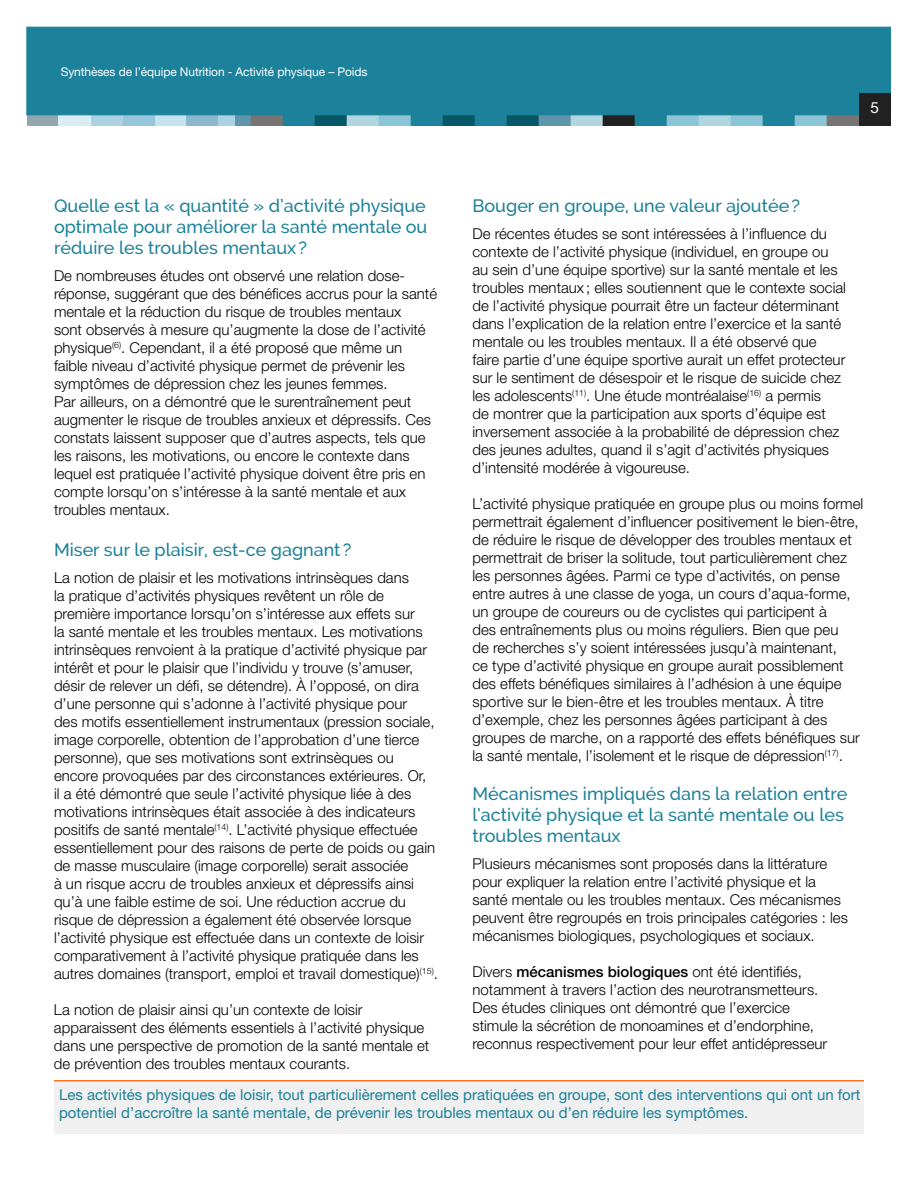
<style>
.page{position:relative;width:918px;height:1188px;background:#fff}
.page>*{position:absolute;margin:0;border:0;box-sizing:border-box;transform-origin:0 0}
.t1{font:500 18px/21px "Raleway";color:#1c8199;text-align:justify}
.t2{font:15.3px "Helvetica Neue LT Std";color:#fff}
.t3{font:300 15px/18px "Helvetica Neue LT Std";color:#000}
.t4{font:15px/18.8px "Helvetica Neue LT Std";color:#1c8199}
.t5{font:12px "Helvetica Neue LT Std";letter-spacing:-.01em;color:#fff}
.s1{font-weight:500}
</style>
<div class="page">
<div style="left:27px;top:110px;width:32px;height:16px;background:#92a7ad"></div>
<div style="left:59px;top:110px;width:32px;height:16px;background:#daedf4"></div>
<div style="left:91px;top:110px;width:32px;height:16px;background:#acd1e3"></div>
<div style="left:123px;top:110px;width:32px;height:16px;background:#95c6dc"></div>
<svg style="left:155px;top:115px;width:704px;height:11px;background:#5c96a7"></svg>
<div style="left:27px;top:27px;width:864px;height:88px;background:#1c819a;border:1px solid #1c819a"></div>
<div style="left:859px;top:94px;width:32px;height:32px;background:#212121"></div>
<div style="left:55px;top:1081px;width:809px;height:53px;background:#f0f0f0"></div>
<hr style="left:54px;top:1080px;width:810px;height:2px;background:#f47521">
<p class="t5" style="left:61px;top:65px;width:308px">Synthèses de l’équipe Nutrition - Activité physique – Poids</p>
<p class="t2" style="left:871px;top:99px;width:10px">5</p>
<p class="t1" style="left:54px;top:195px;width:375px">Quelle est la « quantité » d’activité physique optimale pour améliorer la santé mentale ou réduire les troubles mentaux?</p>
<p class="t3" style="left:54px;top:267px;width:385px">De nombreuses études ont observé une relation dose&shy;réponse, suggérant que des bénéfices accrus pour la santé mentale et la réduction du risque de troubles mentaux<br>sont observés à mesure qu’augmente la dose de l’activité physique<sup>(6)</sup>. Cependant, il a été proposé que même un faible niveau d’activité physique permet de prévenir les symptômes de dépression chez les jeunes femmes.<br>Par ailleurs, on a démontré que le surentraînement peut augmenter le risque de troubles anxieux et dépressifs. Ces constats laissent supposer que d’autres aspects, tels que les raisons, les motivations, ou encore le contexte dans lequel est pratiquée l’activité physique doivent être pris en compte lorsqu’on s’intéresse à la santé mentale et aux troubles mentaux.</p>
<p class="t1" style="left:54px;top:539px;width:299px">Miser sur le plaisir, est-ce gagnant ?</p>
<p class="t3" style="left:54px;top:568px;width:385px">La notion de plaisir et les motivations intrinsèques dans<br>la pratique d’activités physiques revêtent un rôle de première importance lorsqu’on s’intéresse aux effets sur<br>la santé mentale et les troubles mentaux. Les motivations intrinsèques renvoient à la pratique d’activité physique par intérêt et pour le plaisir que l’individu y trouve (s’amuser, désir de relever un défi, se détendre). À l’opposé, on dira d’une personne qui s’adonne à l’activité physique pour<br>des motifs essentiellement instrumentaux (pression sociale, image corporelle, obtention de l’approbation d’une tierce personne), que ses motivations sont extrinsèques ou encore provoquées par des circonstances extérieures. Or,<br>il a été démontré que seule l’activité physique liée à des motivations intrinsèques était associée à des indicateurs positifs de santé mentale<sup>(14)</sup>. L’activité physique effectuée essentiellement pour des raisons de perte de poids ou gain de masse musculaire (image corporelle) serait associée<br>à un risque accru de troubles anxieux et dépressifs ainsi qu’à une faible estime de soi. Une réduction accrue du risque de dépression a également été observée lorsque l’activité physique est effectuée dans un contexte de loisir comparativement à l’activité physique pratiquée dans les autres domaines (transport, emploi et travail domestique)<sup>(15)</sup>.</p>
<p class="t3" style="left:54px;top:1000px;width:377px">La notion de plaisir ainsi qu’un contexte de loisir apparaissent des éléments essentiels à l’activité physique dans une perspective de promotion de la santé mentale et de prévention des troubles mentaux courants.</p>
<p class="t1" style="left:472px;top:195px;width:329px">Bouger en groupe, une valeur ajoutée?</p>
<p class="t3" style="left:472px;top:225px;width:375px">De récentes études se sont intéressées à l’influence du contexte de l’activité physique (individuel, en groupe ou au sein d’une équipe sportive) sur la santé mentale et les troubles mentaux ; elles soutiennent que le contexte social de l’activité physique pourrait être un facteur déterminant dans l’explication de la relation entre l’exercice et la santé mentale ou les troubles mentaux. Il a été observé que faire partie d’une équipe sportive aurait un effet protecteur sur le sentiment de désespoir et le risque de suicide chez les adolescents<sup>(11)</sup>. Une étude montréalaise<sup>(16)</sup> a permis<br>de montrer que la participation aux sports d’équipe est inversement associée à la probabilité de dépression chez des jeunes adultes, quand il s’agit d’activités physiques d’intensité modérée à vigoureuse.</p>
<p class="t3" style="left:473px;top:495px;width:392px">L’activité physique pratiquée en groupe plus ou moins formel permettrait également d’influencer positivement le bien-être, de réduire le risque de développer des troubles mentaux et permettrait de briser la solitude, tout particulièrement chez les personnes âgées. Parmi ce type d’activités, on pense entre autres à une classe de yoga, un cours d’aqua-forme, un groupe de coureurs ou de cyclistes qui participent à<br>des entraînements plus ou moins réguliers. Bien que peu<br>de recherches s’y soient intéressées jusqu’à maintenant,<br>ce type d’activité physique en groupe aurait possiblement des effets bénéfiques similaires à l’adhésion à une équipe sportive sur le bien-être et les troubles mentaux. À titre d’exemple, chez les personnes âgées participant à des groupes de marche, on a rapporté des effets bénéfiques sur la santé mentale, l’isolement et le risque de dépression<sup>(17)</sup>.</p>
<p class="t1" style="left:472px;top:783px;width:377px;text-align:left">Mécanismes impliqués dans la relation entre l’activité physique et la santé mentale ou les troubles mentaux</p>
<p class="t3" style="left:472px;top:855px;width:377px">Plusieurs mécanismes sont proposés dans la littérature pour expliquer la relation entre l’activité physique et la santé mentale ou les troubles mentaux. Ces mécanismes peuvent être regroupés en trois principales catégories : les mécanismes biologiques, psychologiques et sociaux.</p>
<p class="t3" style="left:472px;top:962px;width:356px">Divers <span class="s1">mécanismes biologiques</span> ont été identifiés, notamment à travers l’action des neurotransmetteurs.<br>Des études cliniques ont démontré que l’exercice stimule la sécrétion de monoamines et d’endorphine, reconnus respectivement pour leur effet antidépresseur</p>
<p class="t4" style="left:59px;top:1085px;width:803px">Les activités physiques de loisir, tout particulièrement celles pratiquées en groupe, sont des interventions qui ont un fort potentiel d’accroître la santé mentale, de prévenir les troubles mentaux ou d’en réduire les symptômes.</p>
</div>
